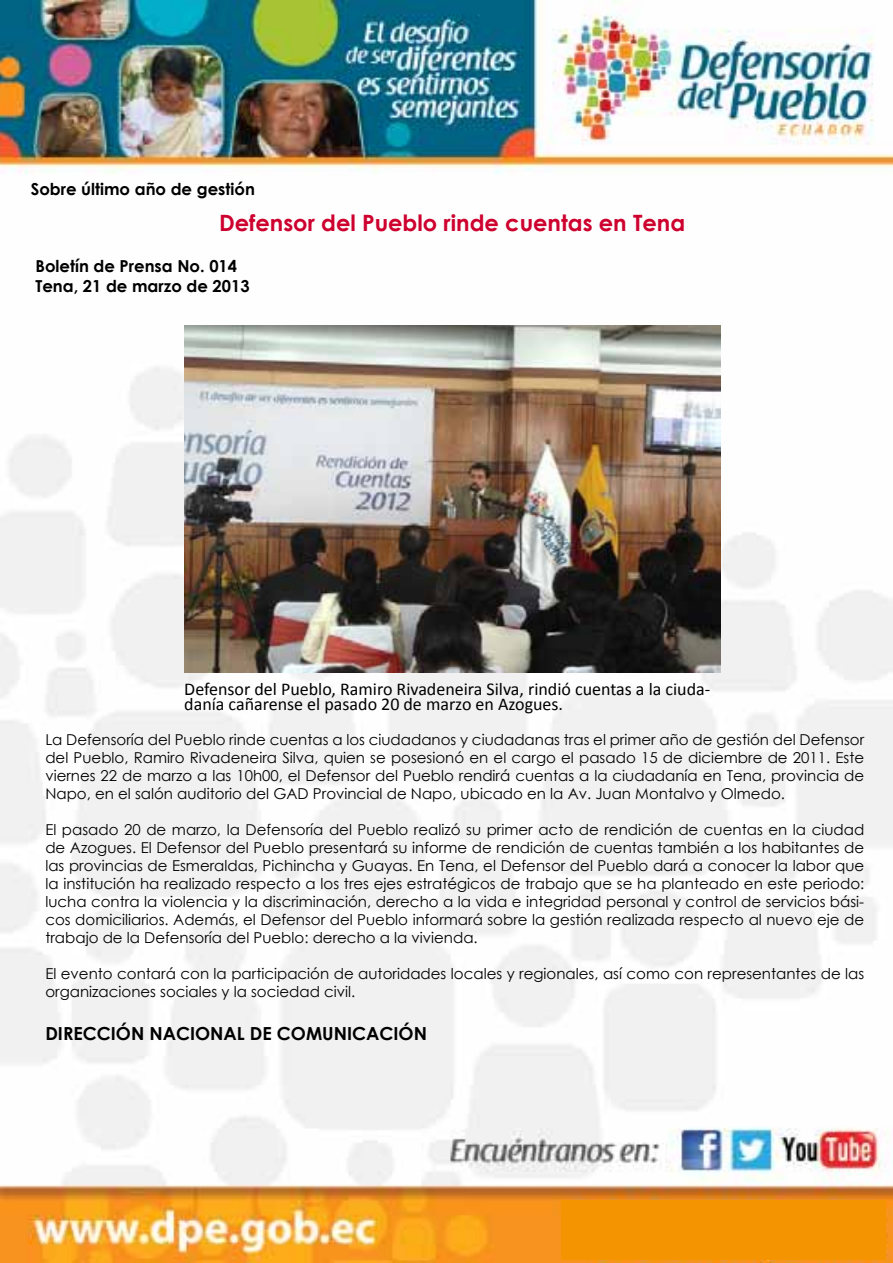
<style>
.page{position:relative;width:893px;height:1263px;background:#fff}
.page>*{position:absolute;margin:0;border:0;box-sizing:border-box;transform-origin:0 0}
.t1{font:700 22.5px "Century Gothic";color:#cd002e}
.t2{font:18px/15px "Calibri";color:#000}
.t3{font:700 18px "Century Gothic";color:#000}
.t4{font:700 16.5px/19.8px "Century Gothic";color:#000}
.t5{font:15px/18px "Century Gothic";color:#000;text-align:justify}
</style>
<div class="page">
<img style="left:0;top:1px;width:893px;height:1262px">
<div style="left:561px;top:1200px;width:325px;height:60px;background:#f39400"></div>
<img style="left:184px;top:326px;width:536px;height:346px">
<p class="t4" style="left:31px;top:178px;width:226px">Sobre último año de gestión</p>
<h1 class="t1" style="left:219px;top:209px;width:468px">Defensor del Pueblo rinde cuentas en Tena</h1>
<p class="t4" style="left:35px;top:256px;width:216px">Boletín de Prensa No. 014<br>Tena, 21 de marzo de 2013</p>
<p class="t2" style="left:184px;top:681px;width:527px">Defensor del Pueblo, Ramiro Rivadeneira Silva, rindió cuentas a la ciuda&shy;danía cañarense el pasado 20 de marzo en Azogues.</p>
<p class="t5" style="left:45px;top:730px;width:820px">La Defensoría del Pueblo rinde cuentas a los ciudadanos y ciudadanas tras el primer año de gestión del Defensor del Pueblo, Ramiro Rivadeneira Silva, quien se posesionó en el cargo el pasado 15 de diciembre de 2011. Este viernes 22 de marzo a las 10h00, el Defensor del Pueblo rendirá cuentas a la ciudadanía en Tena, provincia de Napo, en el salón auditorio del GAD Provincial de Napo, ubicado en la Av. Juan Montalvo y Olmedo.</p>
<p class="t5" style="left:45px;top:820px;width:820px">El pasado 20 de marzo, la Defensoría del Pueblo realizó su primer acto de rendición de cuentas en la ciudad de Azogues. El Defensor del Pueblo presentará su informe de rendición de cuentas también a los habitantes de las provincias de Esmeraldas, Pichincha y Guayas. En Tena, el Defensor del Pueblo dará a conocer la labor que la institución ha realizado respecto a los tres ejes estratégicos de trabajo que se ha planteado en este periodo: lucha contra la violencia y la discriminación, derecho a la vida e integridad personal y control de servicios bási&shy;cos domiciliarios. Además, el Defensor del Pueblo informará sobre la gestión realizada respecto al nuevo eje de trabajo de la Defensoría del Pueblo: derecho a la vivienda.</p>
<p class="t5" style="left:45px;top:964px;width:820px">El evento contará con la participación de autoridades locales y regionales, así como con representantes de las organizaciones sociales y la sociedad civil.</p>
<p class="t3" style="left:45px;top:1022px;width:383px">DIRECCIÓN NACIONAL DE COMUNICACIÓN</p>
</div>
